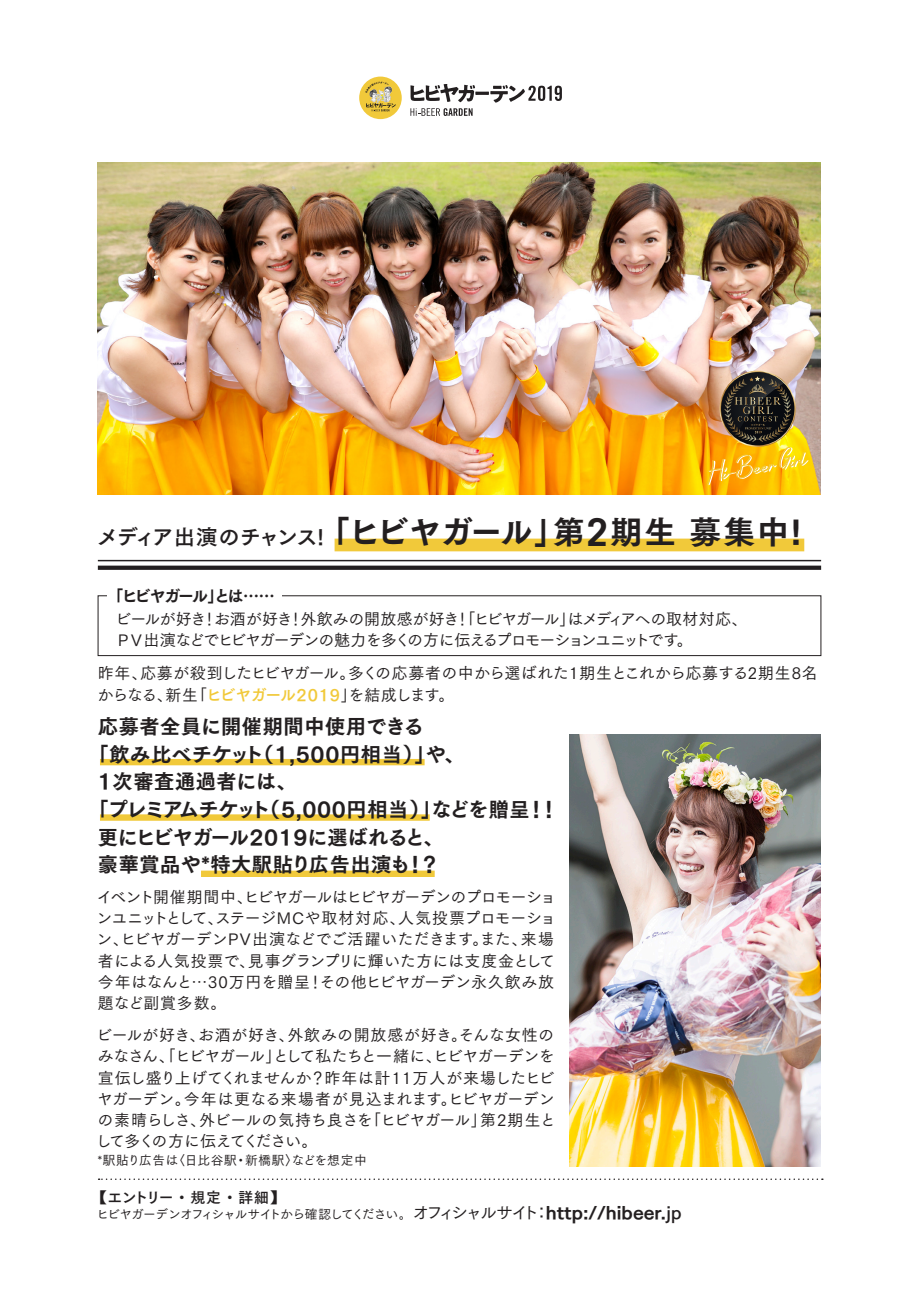
<style>
.page{position:relative;width:919px;height:1289px;background:#fff}
.page>*{position:absolute;margin:0;border:0;box-sizing:border-box;transform-origin:0 0}
.t1{font:700 38.25px "Trade Gothic LT";color:#231f20}
.t2{font:31.95px "Tsuku Go Pro E";letter-spacing:.02em;color:#231f20}
.t3{font:21.3px "Tsuku Go Pro B";letter-spacing:-.08em;color:#231f20}
.t4{font:20.25px "Tsuku Go Pro E";letter-spacing:.03em;color:#231f20}
.t5{font:20.25px "Tsuku Go Pro E";letter-spacing:-.01em;color:#231f20}
.t6{font:20.25px "Tsuku Go Pro E";letter-spacing:-.095em;color:#231f20}
.t7{font:20.25px "Tsuku Go Pro E";color:#231f20}
.t8{font:16.95px "Tsuku Go Pro E";color:#231f20}
.t9{font:16.95px "Tsuku Go Pro M";color:#231f20}
.t10{font:15.9px "Tsuku Go Pro M";letter-spacing:-.03em;color:#231f20}
.t11{font:15.9px/21.3px "Tsuku Go Pro M";letter-spacing:-.07em;color:#231f20}
.t12{font:15.9px "Tsuku Go Pro M";letter-spacing:.005em;color:#231f20}
.t13{font:15.9px "Tsuku Go Pro M";letter-spacing:-.075em;color:#231f20}
.t14{font:15.9px "Tsuku Go Pro M";letter-spacing:-.01em;color:#231f20}
.t15{font:15.9px "Tsuku Go Pro M";letter-spacing:-.05em;color:#231f20}
.t16{font:15.9px "Tsuku Go Pro M";letter-spacing:.02em;color:#231f20}
.t17{font:15.9px "Tsuku Go Pro M";color:#231f20}
.t18{font:15.9px/21.3px "Tsuku Go Pro M";letter-spacing:.025em;color:#231f20}
.t19{font:15.9px "Tsuku Go Pro M";letter-spacing:.04em;color:#231f20}
.t20{font:15.9px "Tsuku Go Pro E";letter-spacing:-.145em;color:#231f20}
.t21{font:15.9px "Tsuku Go Pro M";letter-spacing:-.065em;color:#231f20}
.t22{font:15.9px "Tsuku Go Pro M";letter-spacing:.045em;color:#231f20}
.t23{font:15.9px "Tsuku Go Pro B";color:#f1c93a}
.t24{font:15.9px "Tsuku Go Pro M";letter-spacing:.01em;color:#231f20}
.t25{font:15.9px "Tsuku Go Pro M";letter-spacing:-.16em;color:#231f20}
.t26{font:14.85px "Tsuku Go Pro B";letter-spacing:-.085em;color:#231f20}
.t27{font:12.75px "Tsuku Go Pro M";letter-spacing:-.08em;color:#231f20}
.t28{font:12.75px "Tsuku Go Pro M";letter-spacing:-.055em;color:#231f20}
.s1{font-family:"Tsuku Go Pro E";font-size:31.95px}
.s2{font-family:"Tsuku Go Pro M";color:#231f20}
.s3{font-family:"Tsuku Go Pro M"}
.s4{font-family:"Tsuku Go Pro B"}
</style>
<div class="page">
<div style="left:334px;top:538px;width:470px;height:13px;background:#f1c93a"></div>
<div style="left:100px;top:759px;width:324px;height:6px;background:#f1c93a"></div>
<div style="left:201px;top:870px;width:233px;height:7px;background:#f1c93a"></div>
<div style="left:100px;top:814px;width:329px;height:6px;background:#f1c93a"></div>
<img style="left:98px;top:163px;width:722px;height:331px">
<img style="left:569px;top:734px;width:251px;height:432px">
<img style="left:707px;top:372px;width:101px;height:113px">
<div style="left:98px;top:565px;width:723px;height:5px;background:#231f20"></div>
<hr style="left:98px;top:560px;width:723px;height:1px;background:#231f20">
<svg style="left:99px;top:1178px;width:723px;height:1px"></svg>
<div style="left:359px;top:77px;width:42px;height:42px;background:#f1c93a;border-radius:50%"></div>
<img style="left:369px;top:86px;width:23px;height:17px">
<svg style="left:365px;top:81px;width:24px;height:12px"></svg>
<svg style="left:366px;top:103px;width:30px;height:8px"></svg>
<svg style="left:410px;top:84px;width:152px;height:32px"></svg>
<p class="t3" style="left:97px;top:518px;width:254px">メディア出演のチャンス!<span class="s1">「</span></p>
<p class="t2" style="left:349px;top:503px;width:238px">ヒビヤガール 第」</p>
<p class="t2" style="left:610px;top:503px;width:192px">期生募集中!</p>
<p class="t1" style="left:587px;top:509px;width:23px">2</p>
<p class="t20" style="left:107px;top:581px;width:169px">「ヒビヤガールとは......</p>
<p class="t20" style="left:207px;top:581px;width:17px">」</p>
<p class="t10" style="left:567px;top:606px;width:181px">はメディアへの取材対応、</p>
<p class="t10" style="left:454px;top:606px;width:122px">！「ヒビヤガール」</p>
<p class="t24" style="left:300px;top:606px;width:160px">外飲みの開放感が好き</p>
<p class="t10" style="left:115px;top:606px;width:93px">ビールが好き</p>
<p class="t13" style="left:115px;top:627px;width:579px">ＰＶ出演などでヒビヤガーデンの魅力を多くの方に伝えるプロモーションユニットです。</p>
<p class="t16" style="left:348px;top:660px;width:471px">多くの応募者の中から選ばれた1期生とこれから応募する2期生8名</p>
<p class="t10" style="left:214px;top:606px;width:80px">お酒が好き</p>
<p class="t10" style="left:201px;top:606px;width:17px">！</p>
<p class="t10" style="left:288px;top:606px;width:17px">！</p>
<p class="t11" style="left:140px;top:661px;width:217px">応募が殺到したヒビヤガール。</p>
<p class="t10" style="left:98px;top:660px;width:51px">昨年、</p>
<p class="t23" style="left:191px;top:680px;width:167px"><span class="s2">「</span>ヒビヤガール2019<span class="s2">」</span></p>
<p class="t10" style="left:348px;top:681px;width:107px">を結成します。</p>
<p class="t10" style="left:165px;top:681px;width:34px">新生</p>
<p class="t10" style="left:97px;top:681px;width:77px">からなる、</p>
<p class="t4" style="left:98px;top:708px;width:327px">応募者全員に開催期間中使用できる</p>
<p class="t7" style="left:89px;top:736px;width:177px">「飲み比べチケット</p>
<p class="t4" style="left:98px;top:763px;width:200px">1次審査通過者には、</p>
<p class="t4" style="left:254px;top:736px;width:182px">（1,500円相当）」</p>
<p class="t4" style="left:425px;top:736px;width:40px">や、</p>
<p class="t6" style="left:89px;top:791px;width:183px">「プレミアムチケット</p>
<p class="t5" style="left:98px;top:819px;width:347px">更にヒビヤガール2019に選ばれると、</p>
<p class="t4" style="left:98px;top:846px;width:343px">豪華賞品や*特大駅貼り広告出演も ?</p>
<p class="t4" style="left:260px;top:791px;width:182px">（5,000円相当）」</p>
<p class="t4" style="left:431px;top:791px;width:100px">などを贈呈</p>
<p class="t4" style="left:526px;top:791px;width:22px">!</p>
<p class="t4" style="left:405px;top:846px;width:22px">!</p>
<p class="t4" style="left:539px;top:791px;width:22px">!</p>
<p class="t11" style="left:244px;top:884px;width:313px">ヒビヤガールはヒビヤガーデンのプロモーショ</p>
<p class="t12" style="left:97px;top:883px;width:158px">イベント開催期間中、</p>
<p class="t10" style="left:398px;top:904px;width:159px">人気投票プロモーショ</p>
<p class="t22" style="left:215px;top:904px;width:191px">ステージMCや取材対応、</p>
<p class="t25" style="left:97px;top:904px;width:128px">ンユニットとして、</p>
<p class="t17" style="left:120px;top:926px;width:408px">ヒビヤガーデンPV出演などでご活躍いただきますまた、</p>
<p class="t10" style="left:520px;top:926px;width:35px">来場</p>
<p class="t10" style="left:97px;top:926px;width:34px">ン、</p>
<p class="t10" style="left:472px;top:926px;width:17px">。</p>
<p class="t10" style="left:248px;top:947px;width:308px">見事グランプリに輝いた方には支度金として</p>
<p class="t12" style="left:98px;top:947px;width:159px">者による人気投票で、</p>
<p class="t10" style="left:319px;top:968px;width:236px">その他ヒビヤガーデン永久飲み放</p>
<p class="t18" style="left:98px;top:969px;width:214px">今年はなんと…30万円を贈呈題など副賞多数。</p>
<p class="t19" style="left:287px;top:1021px;width:268px">外飲みの開放感が好きそんな女性の</p>
<p class="t10" style="left:307px;top:968px;width:17px">！</p>
<p class="t10" style="left:96px;top:1021px;width:111px">ビールが好き、</p>
<p class="t10" style="left:198px;top:1021px;width:98px">お酒が好き、</p>
<p class="t10" style="left:451px;top:1021px;width:17px">。</p>
<p class="t15" style="left:433px;top:1043px;width:123px">ヒビヤガーデンを</p>
<p class="t21" style="left:98px;top:1043px;width:185px">みなさん、「ヒビヤガール」</p>
<p class="t12" style="left:98px;top:1064px;width:458px">宣伝し盛り上げてくれませんか？昨年は計11万人が来場したヒビ</p>
<p class="t14" style="left:184px;top:1085px;width:372px">今年は更なる来場者が見込まれますヒビヤガーデン</p>
<p class="t15" style="left:273px;top:1043px;width:171px">として私たちと一緒に、</p>
<p class="t10" style="left:97px;top:1085px;width:95px">ヤガーデン。</p>
<p class="t10" style="left:441px;top:1085px;width:17px">。</p>
<p class="t15" style="left:365px;top:1106px;width:192px">「ヒビヤガール 第」 2期生と</p>
<p class="t14" style="left:199px;top:1106px;width:175px">外ビールの気持ち良さを</p>
<p class="t11" style="left:96px;top:1107px;width:223px">の素晴らしさ、<br>して多くの方に伝えてください。</p>
<p class="t28" style="left:291px;top:1149px;width:77px">などを想定中</p>
<p class="t28" style="left:172px;top:1149px;width:66px">〈日比谷駅</p>
<p class="t28" style="left:245px;top:1149px;width:54px">新橋駅〉</p>
<p class="t28" style="left:98px;top:1149px;width:82px">*駅貼り広告は</p>
<p class="t28" style="left:235px;top:1149px;width:14px">・</p>
<p class="t26" style="left:92px;top:1184px;width:194px">【エントリー・規定・詳細【</p>
<p class="t27" style="left:96px;top:1203px;width:317px">ヒビヤガーデンオフィシャルサイトから確認してください。</p>
<p class="t8" style="left:412px;top:1197px;width:270px"><span class="s3">オフィシャルサイト</span> http://hibeer.<span class="s4">jp</span></p>
<p class="t9" style="left:533px;top:1198px;width:19px">：</p>
</div>
